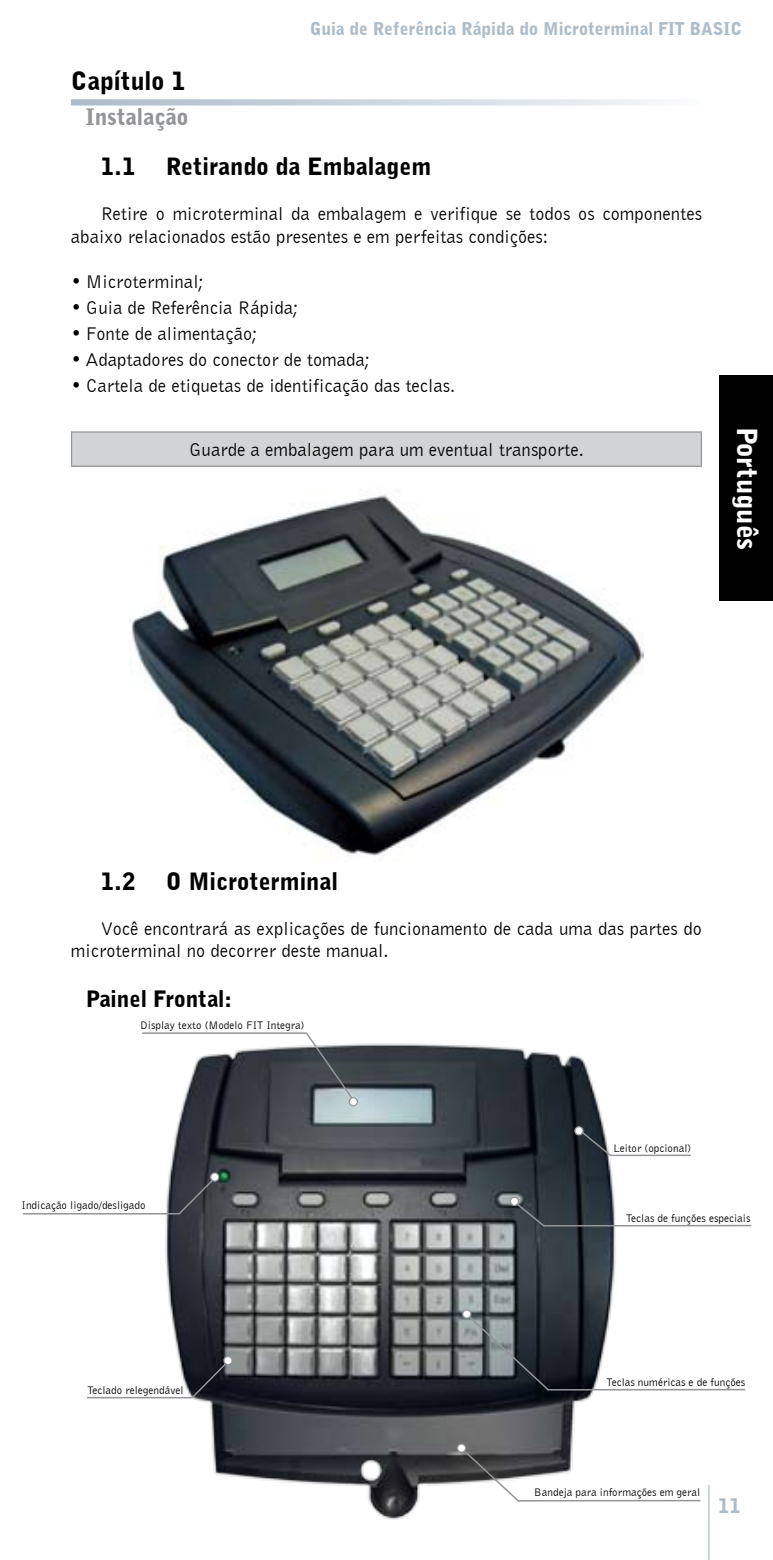
<style>
.page{position:relative;width:773px;height:1560px;background:#fff}
.page>*{position:absolute;margin:0;border:0;box-sizing:border-box;transform-origin:0 0}
.t1{font:900 27.5px "Bell Gothic BT";color:#fff}
.t2{font:900 25px "Bell Gothic BT";color:#000}
.t3{font:900 23.75px "Bell Gothic BT";color:#000}
.t4{font:900 22.5px "Bell Gothic BT";color:#000}
.t5{font:900 22.5px "Bell Gothic BT";color:#939598}
.t6{font:900 20px "Bell Gothic BT";color:#adbcc8}
.t7{font:18.75px/22.5px "Bell Gothic BT";color:#000}
.t8{font:900 17.5px "Bell Gothic BT";color:#adbcc8}
.t9{font:11.25px "Bell Gothic BT";color:#000}
</style>
<div class="page">
<div style="left:71px;top:432px;width:630px;height:34px;background:#d1d3d4"></div>
<hr style="left:71px;top:431px;width:631px;height:1px;background:#939598">
<hr style="left:71px;top:432px;width:1px;height:33px;background:#939598">
<hr style="left:700px;top:432px;width:2px;height:33px;background:#939598">
<hr style="left:71px;top:465px;width:631px;height:2px;background:#939598">
<img style="left:129px;top:495px;width:514px;height:361px">
<img style="left:161px;top:1043px;width:459px;height:475px">
<svg style="left:304px;top:1032px;width:51px;height:69px"></svg>
<svg style="left:177px;top:1173px;width:42px;height:42px;background:#3a3f46"></svg>
<svg style="left:190px;top:1357px;width:42px;height:42px;background:#1d212a"></svg>
<svg style="left:349px;top:1097px;width:8px;height:8px"></svg>
<div style="left:348px;top:1096px;width:10px;height:10px;border:1px solid #939598;border-radius:50%"></div>
<svg style="left:579px;top:1129px;width:33px;height:28px"></svg>
<hr style="left:610px;top:1154px;width:80px;height:1px;background:#939598">
<hr style="left:543px;top:1224px;width:208px;height:2px;background:#939598">
<svg style="left:574px;top:1126px;width:9px;height:8px"></svg>
<div style="left:574px;top:1125px;width:9px;height:10px;border:1px solid #939598;border-radius:50%"></div>
<div style="left:211px;top:1172px;width:8px;height:8px;background:#fff;border-radius:50%"></div>
<div style="left:210px;top:1172px;width:9px;height:9px;border:1px solid #939598;border-radius:50%"></div>
<svg style="left:224px;top:1356px;width:8px;height:8px"></svg>
<div style="left:223px;top:1355px;width:10px;height:9px;border:1px solid #939598;border-radius:50%"></div>
<svg style="left:513px;top:1200px;width:33px;height:27px"></svg>
<svg style="left:510px;top:1197px;width:8px;height:8px"></svg>
<div style="left:509px;top:1196px;width:10px;height:9px;border:1px solid #939598;border-radius:50%"></div>
<hr style="left:547px;top:1388px;width:198px;height:2px;background:#939598">
<svg style="left:463px;top:1310px;width:87px;height:81px;background:#4c5459"></svg>
<hr style="left:517px;top:1499px;width:183px;height:2px;background:#939598">
<svg style="left:459px;top:1445px;width:61px;height:57px"></svg>
<div style="left:462px;top:1309px;width:8px;height:8px;background:#fff;border-radius:50%"></div>
<div style="left:462px;top:1309px;width:9px;height:9px;border:1px solid #939598;border-radius:50%"></div>
<div style="left:457px;top:1443px;width:8px;height:8px;background:#fff;border-radius:50%"></div>
<div style="left:457px;top:1443px;width:9px;height:9px;border:1px solid #939598;border-radius:50%"></div>
<hr style="left:23px;top:1212px;width:156px;height:2px;background:#939598">
<hr style="left:87px;top:1396px;width:105px;height:2px;background:#939598">
<hr style="left:142px;top:1032px;width:164px;height:1px;background:#939598">
<div style="left:719px;top:376px;width:53px;height:225px;background:#000"></div>
<hr style="left:708px;top:1484px;width:1px;height:75px;background:#adbcc8">
<svg style="left:71px;top:99px;width:590px;height:6px;background:#d0d8df"></svg>
<p class="t8" style="left:309px;top:18px;width:434px">Guia de Referência Rápida do Microterminal FIT BASIC</p>
<h2 class="t2" style="left:71px;top:65px;width:116px">Capítulo 1</h2>
<p class="t5" style="left:86px;top:103px;width:104px">Instalação</p>
<p class="t3" style="left:101px;top:151px;width:36px">1.1</p>
<p class="t3" style="left:166px;top:151px;width:267px">Retirando da Embalagem</p>
<p class="t7" style="left:71px;top:202px;width:632px;text-indent:30px">Retire o microterminal da embalagem e verifique se todos os componentes abaixo relacionados estão presentes e em perfeitas condições:</p>
<p class="t7" style="left:71px;top:269px;width:134px">• Microterminal;</p>
<p class="t7" style="left:71px;top:295px;width:229px">• Guia de Referência Rápida;</p>
<p class="t7" style="left:71px;top:321px;width:188px">• Fonte de alimentação;</p>
<p class="t7" style="left:71px;top:348px;width:301px">• Adaptadores do conector de tomada;</p>
<p class="t7" style="left:71px;top:374px;width:386px">• Cartela de etiquetas de identificação das teclas.</p>
<p class="t7" style="left:189px;top:438px;width:396px">Guarde a embalagem para um eventual transporte.</p>
<h1 class="t1" style="left:764px;top:426px;width:125px;rotate:90deg">Português</h1>
<p class="t3" style="left:101px;top:866px;width:36px">1.2</p>
<p class="t3" style="left:166px;top:866px;width:173px">O Microterminal</p>
<p class="t7" style="left:71px;top:916px;width:632px;text-indent:30px">Você encontrará as explicações de funcionamento de cada uma das partes do microterminal no decorrer deste manual.</p>
<p class="t4" style="left:86px;top:984px;width:148px">Painel Frontal:</p>
<p class="t9" style="left:141px;top:1017px;width:165px">Display texto (Modelo FIT Integra)</p>
<p class="t9" style="left:22px;top:1197px;width:125px">Indicação ligado/desligado</p>
<p class="t9" style="left:613px;top:1141px;width:80px">Leitor (opcional)</p>
<p class="t9" style="left:87px;top:1382px;width:98px">Teclado relegendável</p>
<p class="t9" style="left:626px;top:1210px;width:126px">Teclas de funções especiais</p>
<p class="t9" style="left:606px;top:1374px;width:140px">Teclas numéricas e de funções</p>
<p class="t9" style="left:534px;top:1485px;width:167px">Bandeja para informações em geral</p>
<p class="t6" style="left:718px;top:1492px;width:24px">11</p>
</div>
